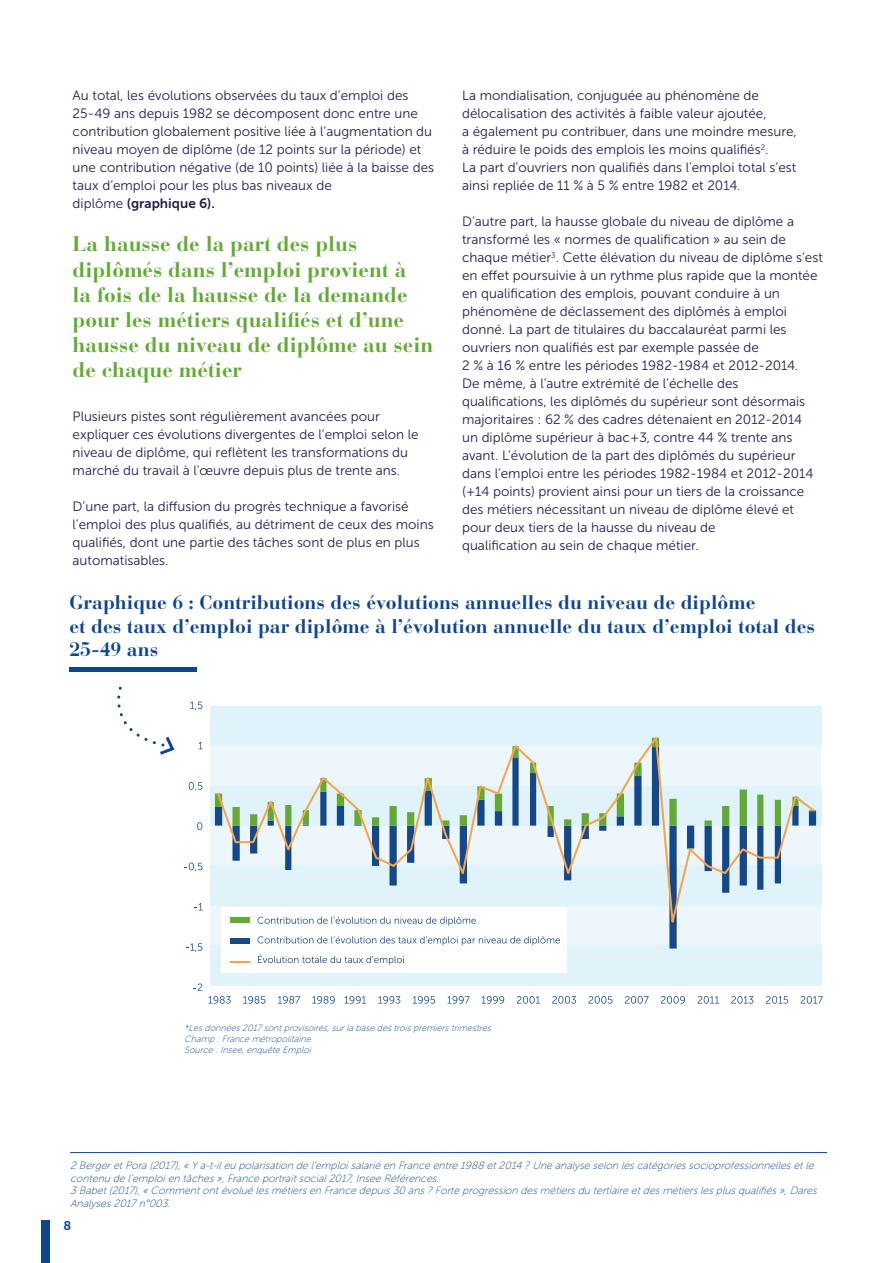
<style>
.page{position:relative;width:893px;height:1263px;background:#fff}
.page>*{position:absolute;margin:0;border:0;box-sizing:border-box;transform-origin:0 0}
.t1{font:700 21px/25.2px "Bauer Bodoni";color:#62aa33}
.t2{font:700 19.5px/23.4px "Bauer Bodoni";color:#0d468e}
.t3{font:13.5px/18px "Museo Sans 300";color:#25204b}
.t4{font:13.5px "Museo Sans 700";color:#25204b}
.t5{font:12.75px "Museo Sans 700";color:#0d468e}
.t6{font:italic 10.5px/12.6px "Museo Sans 100";color:#0d468e}
.t7{font:italic 9px "Museo Sans 100";color:#0d468e}
.s1{font-family:"Museo Sans 300"}
</style>
<div class="page">
<div style="left:41px;top:1220px;width:9px;height:43px;background:#0d468e"></div>
<hr style="left:70px;top:1152px;width:757px;height:1px;background:#0d468e">
<svg style="left:117px;top:686px;width:58px;height:69px"></svg>
<hr style="left:69px;top:667px;width:128px;height:4px;background:#0d468e">
<div style="left:210px;top:706px;width:611px;height:39px;background:#e0f2fa"></div>
<div style="left:210px;top:945px;width:611px;height:41px;background:#e0f2fa"></div>
<svg style="left:215px;top:934px;width:601px;height:14px;fill:#edf7fb"></svg>
<svg style="left:215px;top:736px;width:601px;height:198px;background:#d3e3e7"></svg>
<svg style="left:208px;top:996px;width:23px;height:8px"></svg>
<svg style="left:243px;top:996px;width:22px;height:8px"></svg>
<svg style="left:278px;top:996px;width:22px;height:8px"></svg>
<svg style="left:312px;top:996px;width:23px;height:8px"></svg>
<svg style="left:345px;top:996px;width:21px;height:8px"></svg>
<svg style="left:378px;top:996px;width:22px;height:8px"></svg>
<svg style="left:413px;top:996px;width:22px;height:8px"></svg>
<svg style="left:448px;top:996px;width:22px;height:8px"></svg>
<svg style="left:482px;top:996px;width:22px;height:8px"></svg>
<svg style="left:517px;top:996px;width:23px;height:8px"></svg>
<svg style="left:552px;top:996px;width:24px;height:8px"></svg>
<svg style="left:589px;top:996px;width:23px;height:8px"></svg>
<svg style="left:625px;top:996px;width:24px;height:8px"></svg>
<svg style="left:661px;top:996px;width:24px;height:8px"></svg>
<svg style="left:698px;top:996px;width:21px;height:8px"></svg>
<svg style="left:731px;top:996px;width:22px;height:8px"></svg>
<svg style="left:766px;top:996px;width:22px;height:8px"></svg>
<svg style="left:801px;top:996px;width:22px;height:8px"></svg>
<svg style="left:190px;top:702px;width:12px;height:8px"></svg>
<svg style="left:199px;top:742px;width:4px;height:7px"></svg>
<svg style="left:189px;top:782px;width:13px;height:9px"></svg>
<svg style="left:197px;top:822px;width:5px;height:8px"></svg>
<svg style="left:184px;top:863px;width:18px;height:8px"></svg>
<svg style="left:194px;top:903px;width:9px;height:7px"></svg>
<svg style="left:186px;top:943px;width:16px;height:9px"></svg>
<svg style="left:193px;top:983px;width:9px;height:8px"></svg>
<div style="left:222px;top:907px;width:345px;height:65px;background:#fff"></div>
<div style="left:230px;top:917px;width:20px;height:6px;background:#62aa33"></div>
<div style="left:230px;top:938px;width:20px;height:5px;background:#13488c"></div>
<hr style="left:230px;top:961px;width:20px;height:2px;background:#f5a54c">
<svg style="left:258px;top:917px;width:218px;height:9px"></svg>
<svg style="left:258px;top:936px;width:302px;height:9px"></svg>
<svg style="left:258px;top:954px;width:146px;height:11px"></svg>
<p class="t3" style="left:73px;top:87px;width:363px">Au total, les évolutions observées du taux d’emploi des 25-49 ans depuis 1982 se décomposent donc entre une contribution globalement positive liée à l’augmentation du niveau moyen de diplôme (de 12 points sur la période) et une contribution négative (de 10 points) liée à la baisse des taux d’emploi pour les plus bas niveaux de</p>
<p class="t4" style="left:73px;top:196px;width:144px"><span class="s1">diplôme</span> (graphique 6).</p>
<p class="t1" style="left:73px;top:232px;width:286px">La hausse de la part des plus</p>
<p class="t1" style="left:73px;top:257px;width:362px">diplômés dans l’emploi provient à<br>la fois de la hausse de la demande pour les métiers qualifiés et d’une hausse du niveau de diplôme au sein de chaque métier</p>
<p class="t3" style="left:73px;top:407px;width:309px">Plusieurs pistes sont régulièrement avancées pour</p>
<p class="t3" style="left:73px;top:425px;width:348px">expliquer ces évolutions divergentes de l’emploi selon le niveau de diplôme, qui reflètent les transformations du marché du travail à l’œuvre depuis plus de trente ans.</p>
<p class="t3" style="left:73px;top:497px;width:362px">D’une part, la diffusion du progrès technique a favorisé l’emploi des plus qualifiés, au détriment de ceux des moins qualifiés, dont une partie des tâches sont de plus en plus automatisables.</p>
<p class="t3" style="left:462px;top:87px;width:298px">La mondialisation, conjuguée au phénomène de</p>
<p class="t3" style="left:462px;top:105px;width:306px">délocalisation des activités à faible valeur ajoutée,</p>
<p class="t3" style="left:462px;top:123px;width:336px">a également pu contribuer, dans une moindre mesure,</p>
<p class="t3" style="left:462px;top:141px;width:308px">à réduire le poids des emplois les moins qualifiés<sup>2</sup>.</p>
<p class="t3" style="left:462px;top:159px;width:336px">La part d’ouvriers non qualifiés dans l’emploi total s’est ainsi repliée de 11 % à 5 % entre 1982 et 2014.</p>
<p class="t3" style="left:462px;top:213px;width:362px">D’autre part, la hausse globale du niveau de diplôme a transformé les « normes de qualification » au sein de chaque métier<sup>3</sup>. Cette élévation du niveau de diplôme s’est en effet poursuivie à un rythme plus rapide que la montée en qualification des emplois, pouvant conduire à un</p>
<p class="t3" style="left:462px;top:303px;width:326px">phénomène de déclassement des diplômés à emploi</p>
<p class="t3" style="left:462px;top:321px;width:326px">donné. La part de titulaires du baccalauréat parmi les</p>
<p class="t3" style="left:462px;top:339px;width:298px">ouvriers non qualifiés est par exemple passée de</p>
<p class="t3" style="left:462px;top:357px;width:338px">2 % à 16 % entre les périodes 1982-1984 et 2012-2014.</p>
<p class="t3" style="left:462px;top:375px;width:278px">De même, à l’autre extrémité de l’échelle des</p>
<p class="t3" style="left:462px;top:393px;width:345px">qualifications, les diplômés du supérieur sont désormais majoritaires : 62 % des cadres détenaient en 2012-2014</p>
<p class="t3" style="left:462px;top:429px;width:353px">un diplôme supérieur à bac+3, contre 44 % trente ans avant. L’évolution de la part des diplômés du supérieur dans l’emploi entre les périodes 1982-1984 et 2012-2014 (+14 points) provient ainsi pour un tiers de la croissance des métiers nécessitant un niveau de diplôme élevé et pour deux tiers de la hausse du niveau de</p>
<p class="t3" style="left:462px;top:537px;width:238px">qualification au sein de chaque métier.</p>
<p class="t2" style="left:69px;top:591px;width:687px">Graphique 6 : Contributions des évolutions annuelles du niveau de diplôme</p>
<p class="t2" style="left:69px;top:614px;width:747px">et des taux d’emploi par diplôme à l’évolution annuelle du taux d’emploi total des<br>25-49 ans</p>
<p class="t7" style="left:184px;top:1023px;width:310px">*Lesdonnées2017sontprovisoires,surlabase destroispremierstrimestres</p>
<p class="t7" style="left:184px;top:1034px;width:131px">Champ :France métropolitaine</p>
<p class="t7" style="left:184px;top:1045px;width:131px">Source :Insee,enquête Emploi</p>
<p class="t6" style="left:70px;top:1159px;width:748px">2 BergeretPora(2017),«Y a-t-ileu polarisation de l’emploisalarié en France entre 1988 et2014 ?Une analyse selon lescatégoriessocioprofessionnellesetle contenu de l’emploien tâches»,France portraitsocial2017,Insee Références.</p>
<p class="t6" style="left:70px;top:1185px;width:751px">3 Babet(2017),«Commentontévolué lesmétiersen France depuis30 ans?Forte progression desmétiersdu tertiaire etdesmétierslesplusqualifiés»,Dares<br>Analyses2017n°003.</p>
<p class="t5" style="left:63px;top:1218px;width:9px">8</p>
</div>
